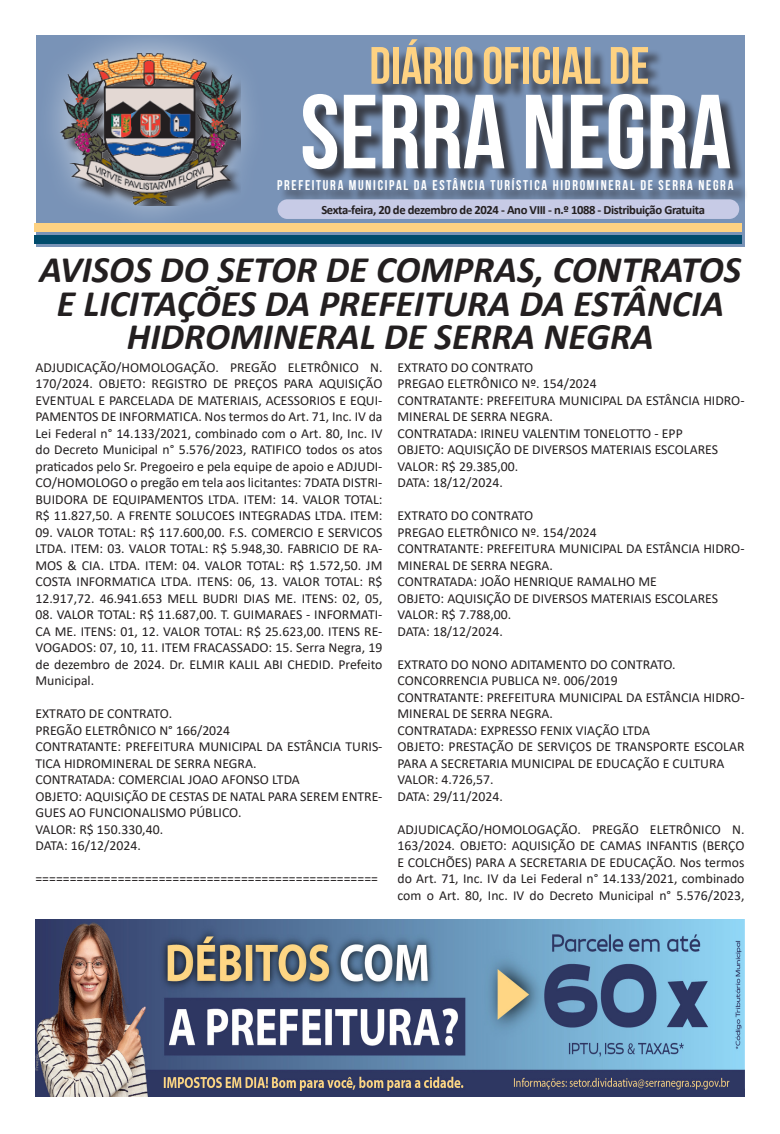
<style>
.page{position:relative;width:780px;height:1134px;background:#fff}
.page>*{position:absolute;margin:0;border:0;box-sizing:border-box;transform-origin:0 0}
.t1{font:105px "Bebas Neue";color:#fff}
.t2{font:52.5px "Bebas Neue";color:#fed282}
.texto{font:italic 700 37.5px/33.8px "Calibri";color:#231f20;text-align:center}
.t3{font:14.12px "Bebas Neue";letter-spacing:.12em;color:#fff}
.texto-2{font:13.75px/16.5px "Calibri";color:#231f20}
.t4{font:700 12.62px "Calibri";letter-spacing:-.03em;color:#231f20}
</style>
<div class="page">
<div style="left:37px;top:35px;width:708px;height:212px;background:#7993b7"></div>
<div style="left:31px;top:21px;width:237px;height:214px;background:#fff;opacity:.75"></div>
<img style="left:60px;top:53px;width:180px;height:153px">
<div style="left:34px;top:236px;width:707px;height:8px;background:#004b6c"></div>
<div style="left:34px;top:223px;width:707px;height:8px;background:#fed282"></div>
<div style="left:374px;top:41px;width:289px;height:59px;background:#231f20;opacity:.75"></div>
<div style="left:305px;top:96px;width:440px;height:89px;background:#231f20;opacity:.75"></div>
<div style="left:280px;top:180px;width:468px;height:25px;background:#231f20;opacity:.75"></div>
<div style="left:277px;top:199px;width:462px;height:20px;background:#c7cbe6;border-radius:10px"></div>
<img style="left:35px;top:919px;width:709px;height:177px">
<p class="t2" style="left:369px;top:37px;width:281px">DIÁRIO OFICIAL DE</p>
<p class="t1" style="left:300px;top:74px;width:432px">SERRA NEGRA</p>
<p class="t3" style="left:277px;top:177px;width:457px">PREFEITURA MUNICIPAL DA ESTÂNCIA TURÍSTICA HIDROMINERAL DE SERRA NEGRA</p>
<p class="t4" style="left:321px;top:201px;width:385px">Sexta-feira, 20 de dezembro de 2024 - Ano VIII - n.º 1088 - Distribuição Gratuita</p>
<p class="texto" style="left:39px;top:251px;width:703px">AVISOS DO SETOR DE COMPRAS, CONTRATOS<br>E LICITAÇÕES DA PREFEITURA DA ESTÂNCIA<br>HIDROMINERAL DE SERRA NEGRA</p>
<p class="texto-2" style="left:35px;top:359px;width:348px;text-align:justify">ADJUDICAÇÃO/HOMOLOGAÇÃO. PREGÃO ELETRÔNICO N.<br>170/2024. OBJETO: REGISTRO DE PREÇOS PARA AQUISIÇÃO EVENTUAL E PARCELADA DE MATERIAIS, ACESSORIOS E EQUI-PAMENTOS DE INFORMATICA. Nos termos do Art. 71, Inc. IV da Lei Federal n° 14.133/2021, combinado com o Art. 80, Inc. IV do Decreto Municipal n° 5.576/2023, RATIFICO todos os atos praticados pelo Sr. Pregoeiro e pela equipe de apoio e ADJUDI-CO/HOMOLOGO o pregão em tela aos licitantes: 7DATA DISTRI-BUIDORA DE EQUIPAMENTOS LTDA. ITEM: 14. VALOR TOTAL:<br>R$ 11.827,50. A FRENTE SOLUCOES INTEGRADAS LTDA. ITEM:</p>
<p class="texto-2" style="left:35px;top:524px;width:348px;text-align:justify">09. VALOR TOTAL: R$ 117.600,00. F.S. COMERCIO E SERVICOS LTDA. ITEM: 03. VALOR TOTAL: R$ 5.948,30. FABRICIO DE RA-MOS &amp; CIA. LTDA. ITEM: 04. VALOR TOTAL: R$ 1.572,50. JM COSTA INFORMATICA LTDA. ITENS: 06, 13. VALOR TOTAL: R$ 12.917,72. 46.941.653 MELL BUDRI DIAS ME. ITENS: 02, 05,</p>
<p class="texto-2" style="left:35px;top:606px;width:348px;text-align:justify">08. VALOR TOTAL: R$ 11.687,00. T. GUIMARAES - INFORMATI-CA ME. ITENS: 01, 12. VALOR TOTAL: R$ 25.623,00. ITENS RE-VOGADOS: 07, 10, 11. ITEM FRACASSADO: 15. Serra Negra, 19 de dezembro de 2024. Dr. ELMIR KALIL ABI CHEDID. Prefeito Municipal.</p>
<p class="texto-2" style="left:35px;top:705px;width:138px">EXTRATO DE CONTRATO.</p>
<p class="texto-2" style="left:35px;top:722px;width:196px">PREGÃO ELETRÔNICO N° 166/2024</p>
<p class="texto-2" style="left:35px;top:738px;width:348px">CONTRATANTE: PREFEITURA MUNICIPAL DA ESTÂNCIA TURIS-<br>TICA HIDROMINERAL DE SERRA NEGRA.</p>
<p class="texto-2" style="left:35px;top:771px;width:266px">CONTRATADA: COMERCIAL JOAO AFONSO LTDA</p>
<p class="texto-2" style="left:35px;top:788px;width:348px">OBJETO: AQUISIÇÃO DE CESTAS DE NATAL PARA SEREM ENTRE-<br>GUES AO FUNCIONALISMO PÚBLICO.</p>
<p class="texto-2" style="left:35px;top:821px;width:129px">VALOR: R$ 150.330,40.</p>
<p class="texto-2" style="left:35px;top:837px;width:107px">DATA: 16/12/2024.</p>
<p class="texto-2" style="left:35px;top:870px;width:344px">==================================================</p>
<p class="texto-2" style="left:397px;top:359px;width:137px">EXTRATO DO CONTRATO</p>
<p class="texto-2" style="left:397px;top:375px;width:201px">PREGAO ELETRÔNICO Nº. 154/2024</p>
<p class="texto-2" style="left:397px;top:392px;width:348px">CONTRATANTE: PREFEITURA MUNICIPAL DA ESTÂNCIA HIDRO-<br>MINERAL DE SERRA NEGRA.</p>
<p class="texto-2" style="left:397px;top:425px;width:287px">CONTRATADA: IRINEU VALENTIM TONELOTTO - EPP</p>
<p class="texto-2" style="left:397px;top:441px;width:322px">OBJETO: AQUISIÇÃO DE DIVERSOS MATERIAIS ESCOLARES</p>
<p class="texto-2" style="left:397px;top:458px;width:122px">VALOR: R$ 29.385,00.</p>
<p class="texto-2" style="left:397px;top:474px;width:107px">DATA: 18/12/2024.</p>
<p class="texto-2" style="left:397px;top:507px;width:137px">EXTRATO DO CONTRATO</p>
<p class="texto-2" style="left:397px;top:524px;width:201px">PREGAO ELETRÔNICO Nº. 154/2024</p>
<p class="texto-2" style="left:397px;top:540px;width:348px">CONTRATANTE: PREFEITURA MUNICIPAL DA ESTÂNCIA HIDRO-<br>MINERAL DE SERRA NEGRA.</p>
<p class="texto-2" style="left:397px;top:573px;width:261px">CONTRATADA: JOÃO HENRIQUE RAMALHO ME</p>
<p class="texto-2" style="left:397px;top:590px;width:322px">OBJETO: AQUISIÇÃO DE DIVERSOS MATERIAIS ESCOLARES</p>
<p class="texto-2" style="left:397px;top:606px;width:115px">VALOR: R$ 7.788,00.</p>
<p class="texto-2" style="left:397px;top:623px;width:107px">DATA: 18/12/2024.</p>
<p class="texto-2" style="left:397px;top:656px;width:280px">EXTRATO DO NONO ADITAMENTO DO CONTRATO.</p>
<p class="texto-2" style="left:397px;top:672px;width:222px">CONCORRENCIA PUBLICA Nº. 006/2019</p>
<p class="texto-2" style="left:397px;top:689px;width:348px">CONTRATANTE: PREFEITURA MUNICIPAL DA ESTÂNCIA HIDRO-<br>MINERAL DE SERRA NEGRA.</p>
<p class="texto-2" style="left:397px;top:722px;width:254px">CONTRATADA: EXPRESSO FENIX VIAÇÃO LTDA</p>
<p class="texto-2" style="left:397px;top:738px;width:348px">OBJETO: PRESTAÇÃO DE SERVIÇOS DE TRANSPORTE ESCOLAR<br>PARA A SECRETARIA MUNICIPAL DE EDUCAÇÃO E CULTURA</p>
<p class="texto-2" style="left:397px;top:771px;width:98px">VALOR: 4.726,57.</p>
<p class="texto-2" style="left:397px;top:788px;width:107px">DATA: 29/11/2024.</p>
<p class="texto-2" style="left:397px;top:821px;width:348px;text-align:justify">ADJUDICAÇÃO/HOMOLOGAÇÃO. PREGÃO ELETRÔNICO N.<br>163/2024. OBJETO: AQUISIÇÃO DE CAMAS INFANTIS (BERÇO E COLCHÕES) PARA A SECRETARIA DE EDUCAÇÃO. Nos termos do Art. 71, Inc. IV da Lei Federal n° 14.133/2021, combinado com o Art. 80, Inc. IV do Decreto Municipal n° 5.576/2023,</p>
</div>
